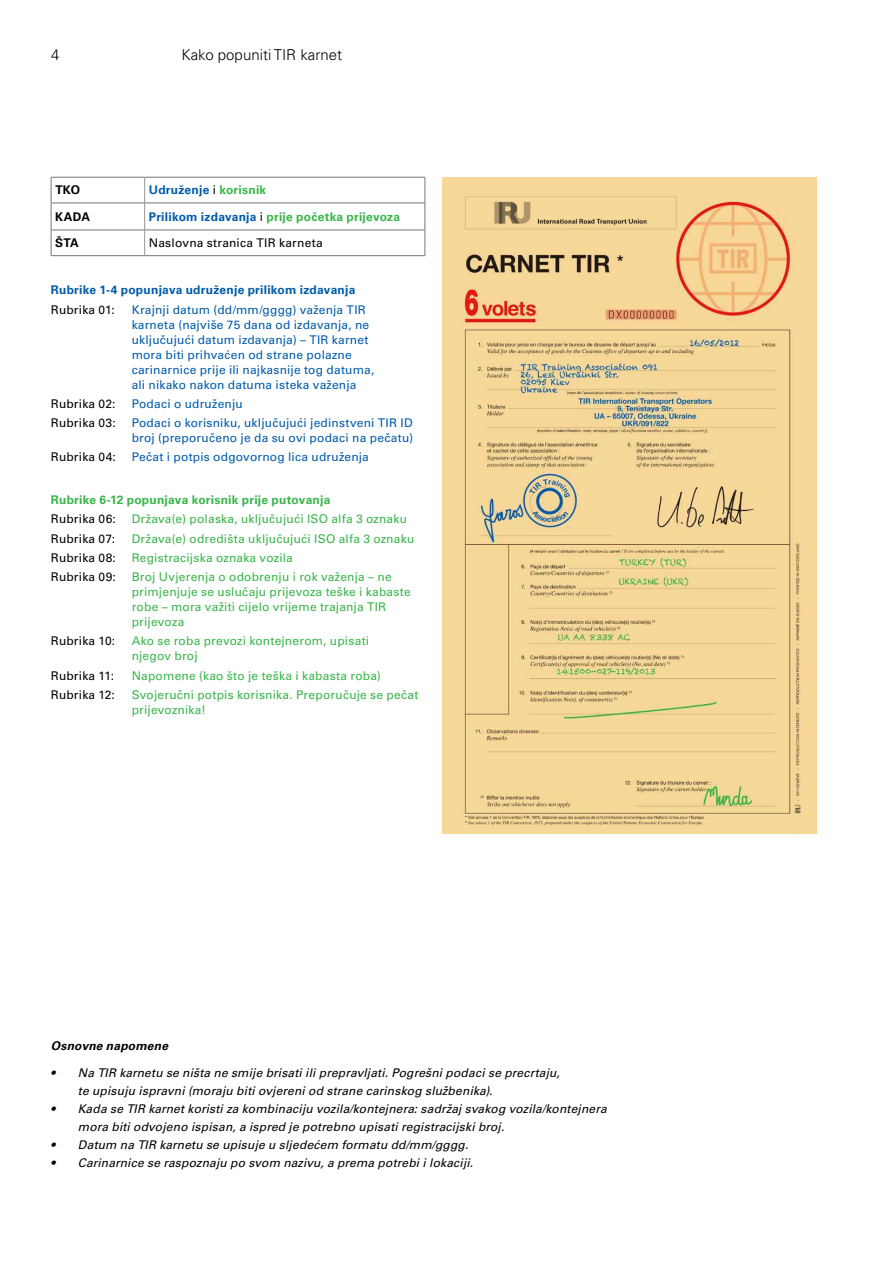
<style>
.page{position:relative;width:893px;height:1263px;background:#fff}
.page>*{position:absolute;margin:0;border:0;box-sizing:border-box;transform-origin:0 0}
.t1{font:300 15px "Univers LT Std";color:#000}
.t2{font:italic 12px/18px "Univers LT Pro 55";letter-spacing:.015em;color:#000}
.t3{font:12px/15px "Univers LT Pro 55 Roman";letter-spacing:.015em;color:#39b54a}
.t4{font:12px/15px "Univers LT Pro 55 Roman";letter-spacing:.015em;color:#005baa}
.t5{font:12px "Univers LT Pro 55 Roman";letter-spacing:.015em;color:#000}
.t6{font:700 12px "Univers LT Pro 65";letter-spacing:.02em;color:#39b54a}
.t7{font:700 12px "Univers LT Pro 65";letter-spacing:.02em;color:#005baa}
.t8{font:italic 700 12px "Univers LT Pro 65";letter-spacing:.015em;color:#000}
.t9{font:700 12px "Univers LT Pro 65";letter-spacing:.015em;color:#000}
.s1{font-family:"Univers LT Pro 55 Roman";font-weight:400;color:#000}
.s2{color:#39b54a}
.s3{color:#005baa}
</style>
<div class="page">
<img style="left:442px;top:177px;width:374px;height:657px">
<hr style="left:51px;top:177px;width:94px;height:1px;background:#747678">
<hr style="left:145px;top:177px;width:280px;height:1px;background:#747678">
<hr style="left:51px;top:203px;width:94px;height:1px;background:#747678">
<hr style="left:145px;top:203px;width:280px;height:1px;background:#747678">
<hr style="left:51px;top:230px;width:94px;height:1px;background:#747678">
<svg style="left:51px;top:177px;width:1px;height:78px"></svg>
<hr style="left:51px;top:255px;width:94px;height:1px;background:#747678">
<hr style="left:145px;top:230px;width:280px;height:1px;background:#747678">
<svg style="left:425px;top:177px;width:1px;height:78px"></svg>
<hr style="left:145px;top:255px;width:280px;height:1px;background:#747678">
<svg style="left:144px;top:177px;width:1px;height:78px"></svg>
<p class="t1" style="left:51px;top:46px;width:10px">4</p>
<p class="t1" style="left:182px;top:46px;width:162px">Kako popuniti TIR karnet</p>
<p class="t9" style="left:55px;top:183px;width:26px">TKO</p>
<p class="t7" style="left:149px;top:183px;width:119px">Udruženje <span class="s1">i</span> <span class="s2">korisnik</span></p>
<p class="t9" style="left:55px;top:209px;width:36px">KADA</p>
<p class="t6" style="left:149px;top:209px;width:253px"><span class="s3">Prilikom izdavanja</span> <span class="s1">i</span> prije početka prijevoza</p>
<p class="t9" style="left:55px;top:236px;width:25px">ŠTA</p>
<p class="t5" style="left:149px;top:236px;width:175px">Naslovna stranica TIR karneta</p>
<p class="t7" style="left:51px;top:283px;width:306px">Rubrike 1-4 popunjava udruženje prilikom izdavanja</p>
<p class="t5" style="left:51px;top:302px;width:65px">Rubrika 01:</p>
<p class="t4" style="left:132px;top:302px;width:244px">Krajnji datum (dd/mm/gggg) važenja TIR karneta (najviše 75 dana od izdavanja, ne uključujući datum izdavanja) – TIR karnet mora biti prihvaćen od strane polazne carinarnice prije ili najkasnije tog datuma, ali nikako nakon datuma isteka važenja</p>
<p class="t5" style="left:51px;top:396px;width:66px">Rubrika 02:</p>
<p class="t4" style="left:132px;top:396px;width:113px">Podaci o udruženju</p>
<p class="t5" style="left:51px;top:416px;width:66px">Rubrika 03:</p>
<p class="t4" style="left:132px;top:415px;width:283px">Podaci o korisniku, uključujući jedinstveni TIR ID broj (preporučeno je da su ovi podaci na pečatu)</p>
<p class="t5" style="left:51px;top:450px;width:67px">Rubrika 04:</p>
<p class="t4" style="left:132px;top:450px;width:239px">Pečat i potpis odgovornog lica udruženja</p>
<p class="t6" style="left:51px;top:493px;width:281px">Rubrike 6-12 popunjava korisnik prije putovanja</p>
<p class="t5" style="left:51px;top:512px;width:66px">Rubrika 06:</p>
<p class="t3" style="left:132px;top:512px;width:277px">Država(e) polaska, uključujući ISO alfa 3 oznaku</p>
<p class="t5" style="left:51px;top:531px;width:66px">Rubrika 07:</p>
<p class="t3" style="left:132px;top:531px;width:284px">Država(e) odredišta uključujući ISO alfa 3 oznaku</p>
<p class="t5" style="left:51px;top:550px;width:66px">Rubrika 08:</p>
<p class="t3" style="left:132px;top:550px;width:163px">Registracijska oznaka vozila</p>
<p class="t5" style="left:51px;top:570px;width:67px">Rubrika 09:</p>
<p class="t3" style="left:132px;top:569px;width:281px">Broj Uvjerenja o odobrenju i rok važenja – ne primjenjuje se uslučaju prijevoza teške i kabaste robe – mora važiti cijelo vrijeme trajanja TIR prijevoza</p>
<p class="t5" style="left:51px;top:634px;width:66px">Rubrika 10:</p>
<p class="t3" style="left:132px;top:634px;width:239px">Ako se roba prevozi kontejnerom, upisati njegov broj</p>
<p class="t5" style="left:51px;top:668px;width:65px">Rubrika 11:</p>
<p class="t3" style="left:132px;top:668px;width:251px">Napomene (kao što je teška i kabasta roba)</p>
<p class="t5" style="left:51px;top:687px;width:66px">Rubrika 12:</p>
<p class="t3" style="left:132px;top:687px;width:288px">Svojeručni potpis korisnika. Preporučuje se pečat prijevoznika!</p>
<p class="t8" style="left:51px;top:1039px;width:119px">Osnovne napomene</p>
<p class="t2" style="left:78px;top:1064px;width:484px;text-indent:-27px">• Na TIR karnetu se ništa ne smije brisati ili prepravljati. Pogrešni podaci se precrtaju, te upisuju ispravni (moraju biti ovjereni od strane carinskog službenika).</p>
<p class="t2" style="left:78px;top:1100px;width:530px;text-indent:-27px">• Kada se TIR karnet koristi za kombinaciju vozila/kontejnera: sadržaj svakog vozila/kontejnera mora biti odvojeno ispisan, a ispred je potrebno upisati registracijski broj.</p>
<p class="t2" style="left:51px;top:1136px;width:419px">• Datum na TIR karnetu se upisuje u sljedećem formatu dd/mm/gggg.</p>
<p class="t2" style="left:51px;top:1154px;width:424px">• Carinarnice se raspoznaju po svom nazivu, a prema potrebi i lokaciji.</p>
</div>
